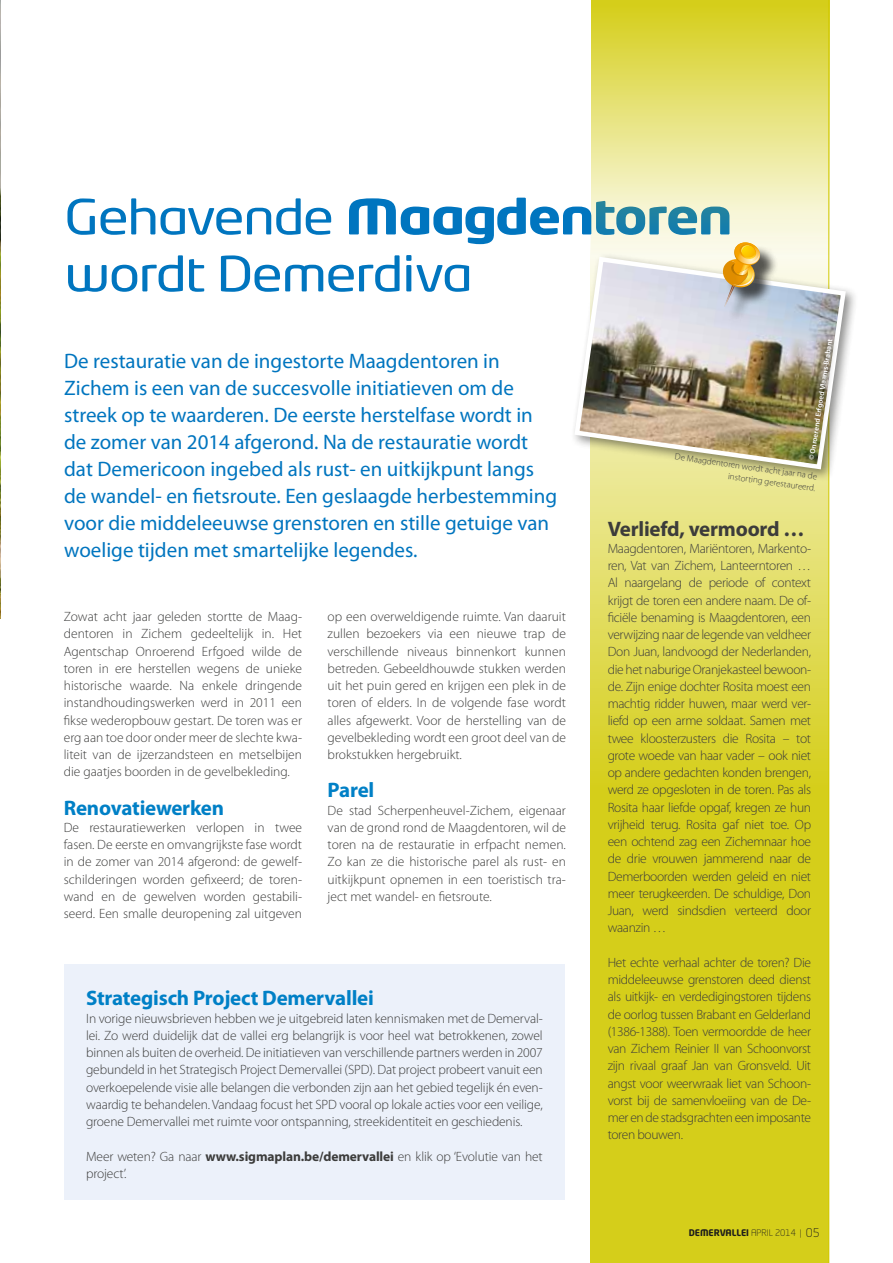
<style>
.page{position:relative;width:893px;height:1263px;background:#fff}
.page>*{position:absolute;margin:0;border:0;box-sizing:border-box;transform-origin:0 0}
.t1{font:48px/57px "Neo Tech Std";letter-spacing:-.03em;color:#0075bf;scale:1.2 1}
.t2{font:21px/27px "Myriad Pro";color:#0075bf}
.t3{font:700 21px "Myriad Pro";letter-spacing:-.01em;color:#0080c6}
.t4{font:700 21px "Myriad Pro";letter-spacing:-.01em;color:#3c3c3b}
.t5{font:300 13.5px/17.2px "Myriad Pro";letter-spacing:-.005em;color:#3c3c3b;text-align:justify}
.t6{font:300 9px/12px "Myriad Pro";color:#3c3c3b;text-align:right}
.t7{font:700 9px "Neo Tech Std";color:#1d1d1b}
.t8{font:600 7.5px "Myriad Pro";color:#fff}
.s1{font-weight:700}
.s2{font-weight:300}
.s3{font-weight:300;font-size:12px}
</style>
<div class="page">
<img style="left:0;top:0;width:1px;height:619px">
<svg style="left:590px;top:239px;width:238px;height:1024px;background:#d9d332"></svg>
<hr style="left:828px;top:0;width:1px;height:1263px;background:#d1c900">
<div style="left:570px;top:253px;width:289px;height:229px;background:#1d1d1b;opacity:.5"></div>
<img style="left:572px;top:254px;width:276px;height:218px">
<div style="left:64px;top:964px;width:500px;height:235px;background:#eaf0fa"></div>
<svg style="left:591px;top:0;width:238px;height:353px;background:#e3e09b"></svg>
<img style="left:801px;top:331px;width:41px;height:137px">
<h1 class="t1" style="left:64px;top:188px;width:559px">Gehavende <span class="s1">Maagdentoren </span>wordt Demerdiva</h1>
<p class="t2" style="left:64px;top:347px;width:495px">De restauratie van de ingestorte Maagdentoren in Zichem is een van de succesvolle initiatieven om de streek op te waarderen. De eerste herstelfase wordt in de zomer van 2014 afgerond. Na de restauratie wordt dat Demericoon ingebed als rust- en uitkijkpunt langs de wandel- en fietsroute. Een geslaagde herbestemming voor die middeleeuwse grenstoren en stille getuige van woelige tijden met smartelijke legendes.</p>
<p class="t5" style="left:64px;top:608px;width:240px">Zowat acht jaar geleden stortte de Maag&shy;dentoren in Zichem gedeeltelijk in. Het Agentschap Onroerend Erfgoed wilde de toren in ere herstellen wegens de unieke historische waarde. Na enkele dringende instandhoudingswerken werd in 2011 een fikse wederopbouw gestart. De toren was er erg aan toe door onder meer de slechte kwa&shy;liteit van de ijzerzandsteen en metselbijen die gaatjes boorden in de gevelbekleding.</p>
<h2 class="t3" style="left:64px;top:794px;width:162px">Renovatiewerken</h2>
<p class="t5" style="left:64px;top:819px;width:240px">De restauratiewerken verlopen in twee fasen. De eerste en omvangrijkste fase wordt in de zomer van 2014 afgerond: de gewelf&shy;schilderingen worden gefixeerd; de toren&shy;wand en de gewelven worden gestabili&shy;seerd. Een smalle deuropening zal uitgeven</p>
<p class="t5" style="left:328px;top:608px;width:240px">op een overweldigende ruimte. Van daaruit zullen bezoekers via een nieuwe trap de verschillende niveaus binnenkort kunnen betreden. Gebeeldhouwde stukken werden uit het puin gered en krijgen een plek in de toren of elders. In de volgende fase wordt alles afgewerkt. Voor de herstelling van de gevelbekleding wordt een groot deel van de brokstukken hergebruikt.</p>
<h2 class="t3" style="left:328px;top:777px;width:48px">Parel</h2>
<p class="t5" style="left:328px;top:802px;width:240px">De stad Scherpenheuvel-Zichem, eigenaar van de grond rond de Maagdentoren, wil de toren na de restauratie in erfpacht nemen.<br>Zo kan ze die historische parel als rust- en uitkijkpunt opnemen in een toeristisch tra&shy;ject met wandel- en fietsroute.</p>
<h2 class="t3" style="left:86px;top:985px;width:289px">Strategisch Project Demervallei</h2>
<p class="t5" style="left:86px;top:1010px;width:458px">In vorige nieuwsbrieven hebben we je uitgebreid laten kennismaken met de Demerval&shy;lei. Zo werd duidelijk dat de vallei erg belangrijk is voor heel wat betrokkenen, zowel binnen als buiten de overheid. De initiatieven van verschillende partners werden in 2007 gebundeld in het Strategisch Project Demervallei (SPD). Dat project probeert vanuit een overkoepelende visie alle belangen die verbonden zijn aan het gebied tegelijk én even&shy;waardig te behandelen. Vandaag focust het SPD vooral op lokale acties voor een veilige, groene Demervallei met ruimte voor ontspanning, streekidentiteit en geschiedenis.</p>
<p class="t5" style="left:86px;top:1148px;width:458px">Meer weten? Ga naar <span class="s1">www.sigmaplan.be/demervallei</span> en klik op ‘Evolutie van het project’.</p>
<p class="t8" style="left:806px;top:459px;width:124px;rotate:-81deg">© Onroerend Erfgoed Vlaams-Brabant</p>
<p class="t6" style="left:676px;top:450px;width:145px;rotate:8deg">De Maagdentoren wordt acht jaar na de instorting gerestaureerd.</p>
<h2 class="t4" style="left:608px;top:515px;width:198px">Verliefd, vermoord …</h2>
<p class="t5" style="left:608px;top:540px;width:205px">Maagdentoren, Mariëntoren, Markento&shy;ren, Vat van Zichem, Lanteerntoren … Al naargelang de periode of context krijgt de toren een andere naam. De of&shy;ficiële benaming is Maagdentoren, een verwijzing naar de legende van veldheer Don Juan, landvoogd der Nederlanden, die het naburige Oranjekasteel bewoon&shy;de. Zijn enige dochter Rosita moest een machtig ridder huwen, maar werd ver&shy;liefd op een arme soldaat. Samen met twee kloosterzusters die Rosita – tot grote woede van haar vader – ook niet op andere gedachten konden brengen, werd ze opgesloten in de toren. Pas als Rosita haar liefde opgaf, kregen ze hun vrijheid terug. Rosita gaf niet toe. Op een ochtend zag een Zichemnaar hoe de drie vrouwen jammerend naar de Demerboorden werden geleid en niet meer terugkeerden. De schuldige, Don Juan, werd sindsdien verteerd door waanzin …</p>
<p class="t5" style="left:608px;top:954px;width:205px">Het echte verhaal achter de toren? Die middeleeuwse grenstoren deed dienst als uitkijk- en verdedigingstoren tijdens de oorlog tussen Brabant en Gelderland (1386-1388). Toen vermoordde de heer van Zichem Reinier II van Schoonvorst zijn rivaal graaf Jan van Gronsveld. Uit angst voor weerwraak liet van Schoon&shy;vorst bij de samenvloeiing van de De&shy;mer en de stadsgrachten een imposante toren bouwen.</p>
<p class="t7" style="left:689px;top:1226px;width:132px">DEMERVALLEI <span class="s2">APRIL 2014 |</span> <span class="s3">05</span></p>
</div>
